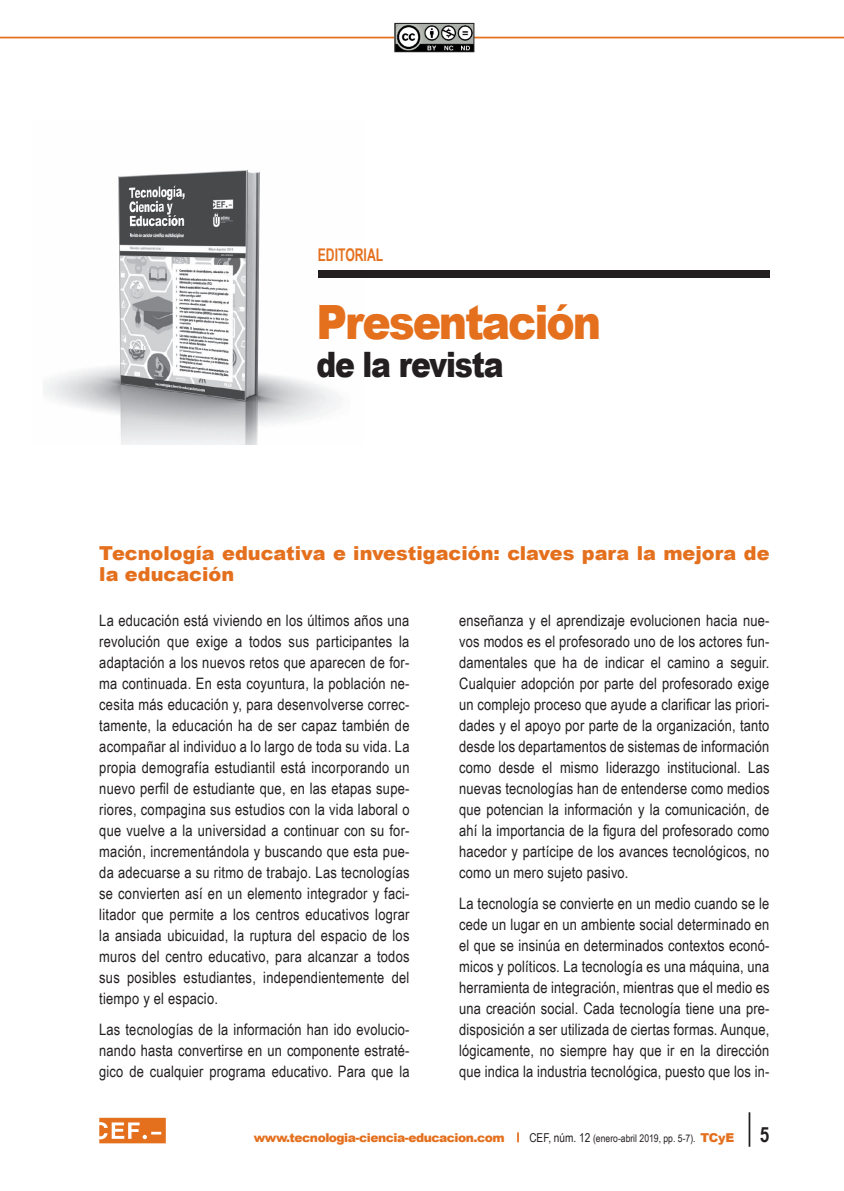
<style>
.page{position:relative;width:844px;height:1191px;background:#fff}
.page>*{position:absolute;margin:0;border:0;box-sizing:border-box;transform-origin:0 0}
.titulo_1{font:900 47.25px "Arial";letter-spacing:-.05em;color:#e4701e;scale:.9 1}
.titulo_1-2{font:900 35px "Arial";letter-spacing:-.04em;color:#231f20;scale:.85 1}
.t1{font:900 19.25px/21px "Arial";color:#e4701e}
.nombre_y_cargo_autor{font:700 17.5px "Arial Narrow";color:#e4701e;scale:.85 1}
.texto_general{font:15.75px/21px "Arial Narrow";letter-spacing:.01em;color:#231f20;text-align:justify}
.t2{font:900 12.25px "Arial";letter-spacing:-.04em;color:#e4701e}
.t3{font:10.5px "Arial Narrow";color:#231f20}
.s1{font-size:12.25px}
.s2{font-family:"Arial";font-weight:900;font-size:12.25px;color:#e4701e}
.s3{font-weight:700;font-size:21px}
</style>
<div class="page">
<hr style="left:748px;top:1112px;width:2px;height:34px;background:#231f20">
<svg style="left:99px;top:1117px;width:67px;height:26px;background:#e99050"></svg>
<img style="left:44px;top:170px;width:295px;height:274px">
<div style="left:317px;top:270px;width:452px;height:8px;background:#231f20"></div>
<hr style="left:0;top:37px;width:843px;height:1px;background:#e4701e">
<img style="left:396px;top:25px;width:76px;height:25px">
<div style="left:394px;top:23px;width:80px;height:29px;border:1px solid #231f20"></div>
<p class="nombre_y_cargo_autor" style="left:317px;top:241px;width:79px">EDITORIAL</p>
<p class="titulo_1" style="left:316px;top:287px;width:318px">Presentación</p>
<p class="titulo_1-2" style="left:316px;top:339px;width:222px">de la revista</p>
<p class="t1" style="left:99px;top:541px;width:671px">Tecnología educativa e investigación: claves para la mejora de la educación</p>
<p class="texto_general" style="left:99px;top:609px;width:312px">La educación está viviendo en los últimos años una revolución que exige a todos sus participantes la adaptación a los nuevos retos que aparecen de for&shy;ma continuada. En esta coyuntura, la población ne&shy;cesita más educación y, para desenvolverse correc&shy;tamente, la educación ha de ser capaz también de acompañar al individuo a lo largo de toda su vida. La propia demografía estudiantil está incorporando un nuevo perfil de estudiante que, en las etapas supe&shy;riores, compagina sus estudios con la vida laboral o que vuelve a la universidad a continuar con su for&shy;mación, incrementándola y buscando que esta pue&shy;da adecuarse a su ritmo de trabajo. Las tecnologías se convierten así en un elemento integrador y faci&shy;litador que permite a los centros educativos lograr la ansiada ubicuidad, la ruptura del espacio de los muros del centro educativo, para alcanzar a todos sus posibles estudiantes, independientemente del tiempo y el espacio.</p>
<p class="texto_general" style="left:99px;top:1018px;width:312px">Las tecnologías de la información han ido evolucio&shy;nando hasta convertirse en un componente estraté&shy;gico de cualquier programa educativo. Para que la</p>
<p class="texto_general" style="left:459px;top:609px;width:312px">enseñanza y el aprendizaje evolucionen hacia nue&shy;vos modos es el profesorado uno de los actores fun&shy;damentales que ha de indicar el camino a seguir.<br>Cualquier adopción por parte del profesorado exige un complejo proceso que ayude a clarificar las priori&shy;dades y el apoyo por parte de la organización, tanto desde los departamentos de sistemas de información como desde el mismo liderazgo institucional. Las nuevas tecnologías han de entenderse como medios que potencian la información y la comunicación, de ahí la importancia de la figura del profesorado como hacedor y partícipe de los avances tecnológicos, no como un mero sujeto pasivo.</p>
<p class="texto_general" style="left:459px;top:892px;width:312px">La tecnología se convierte en un medio cuando se le cede un lugar en un ambiente social determinado en el que se insinúa en determinados contextos econó&shy;micos y políticos. La tecnología es una máquina, una herramienta de integración, mientras que el medio es una creación social. Cada tecnología tiene una pre&shy;disposición a ser utilizada de ciertas formas. Aunque, lógicamente, no siempre hay que ir en la dirección que indica la industria tecnológica, puesto que los in-</p>
<p class="t2" style="left:254px;top:1128px;width:252px">www.tecnologia-ciencia-educacion.com</p>
<p class="t3" style="left:529px;top:1130px;width:241px"><span class="s1">CEF, núm. 12</span> (enero-abril 2019, pp. 5-7). <span class="s2">TCyE</span> <span class="s3">5</span></p>
</div>
